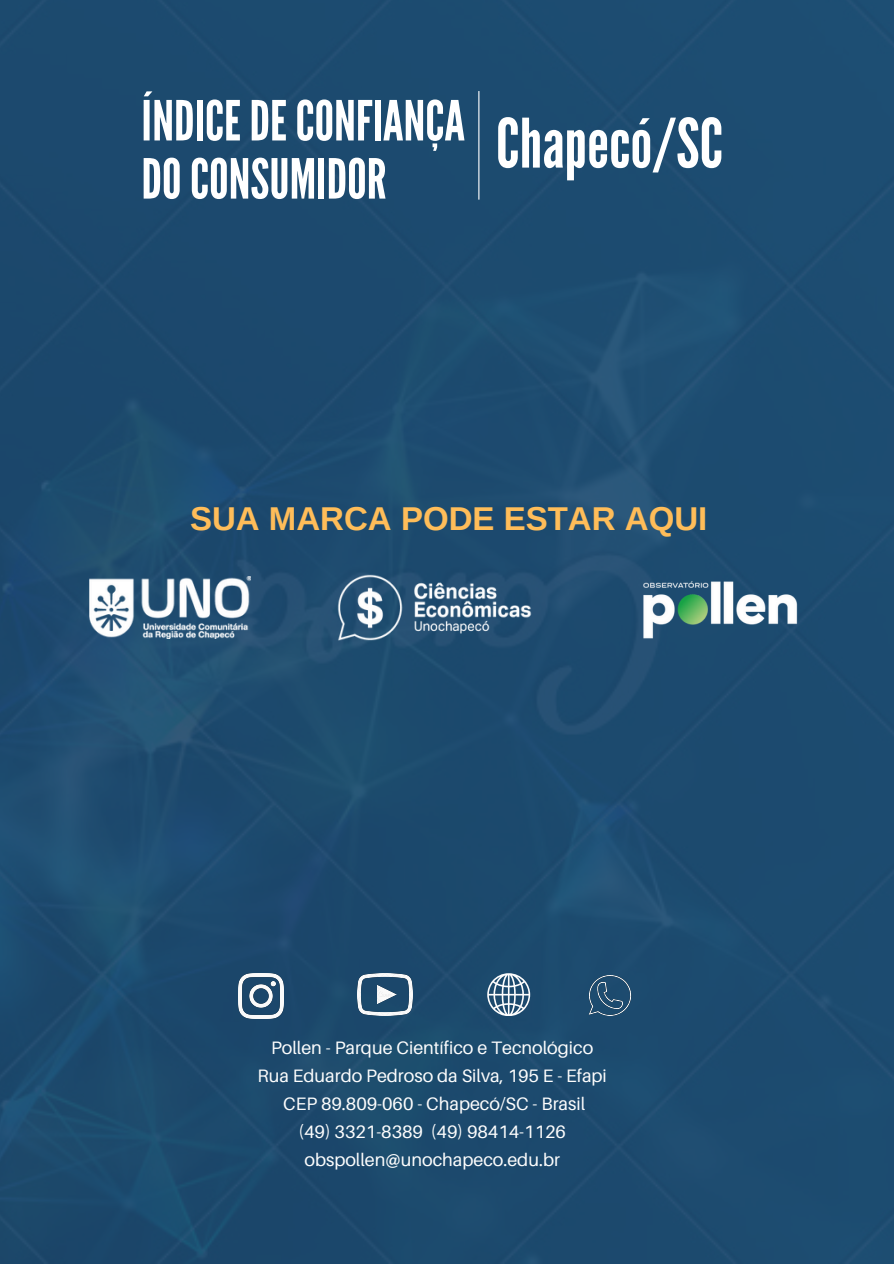
<style>
.page{position:relative;width:894px;height:1264px;background:#fff}
.page>*{position:absolute;margin:0;border:0;box-sizing:border-box;transform-origin:0 0}
.t1{font:67.95px "League Gothic";color:#fff}
.t2{font:55.2px/58.1px "League Gothic";color:#fff}
.t3{font:700 33px "Arimo";color:#ffbd59}
.t4{font:18px "Aileron";color:#fdfdfd}
</style>
<div class="page">
<div style="left:0;top:0;width:893px;height:1263px;background:#1c4b6f"></div>
<img style="left:89px;top:576px;width:161px;height:62px">
<img style="left:618px;top:544px;width:186px;height:115px">
<img style="left:336px;top:575px;width:196px;height:65px">
<img style="left:238px;top:973px;width:45px;height:45px">
<img style="left:357px;top:973px;width:55px;height:42px">
<svg style="left:487px;top:973px;width:43px;height:42px"></svg>
<img style="left:587px;top:973px;width:45px;height:42px">
<hr style="left:478px;top:91px;width:1px;height:109px;background:#fff">
<h2 class="t2" style="left:141px;top:93px;width:325px">ÍNDICE DE CONFIANÇA<br>DOCONSUMIDOR</h2>
<p class="t1" style="left:496px;top:104px;width:228px">Chapecó/SC</p>
<p class="t3" style="left:190px;top:500px;width:518px">SUA MARCA PODE ESTAR AQUI</p>
<h1 class="t4" style="left:271px;top:1036px;width:323px">Pollen - Parque Científico e Tecnológico</h1>
<h3 class="t4" style="left:257px;top:1064px;width:350px">Rua Eduardo Pedroso da Silva, 195 E - Efapi</h3>
<p class="t4" style="left:283px;top:1092px;width:303px">CEP 89.809-060 - Chapecó/SC - Brasil</p>
<p class="t4" style="left:298px;top:1120px;width:269px">(49) 3321-8389 (49) 98414-1126</p>
<p class="t4" style="left:304px;top:1148px;width:257px">obspollen@unochapeco.edu.br</p>
</div>
